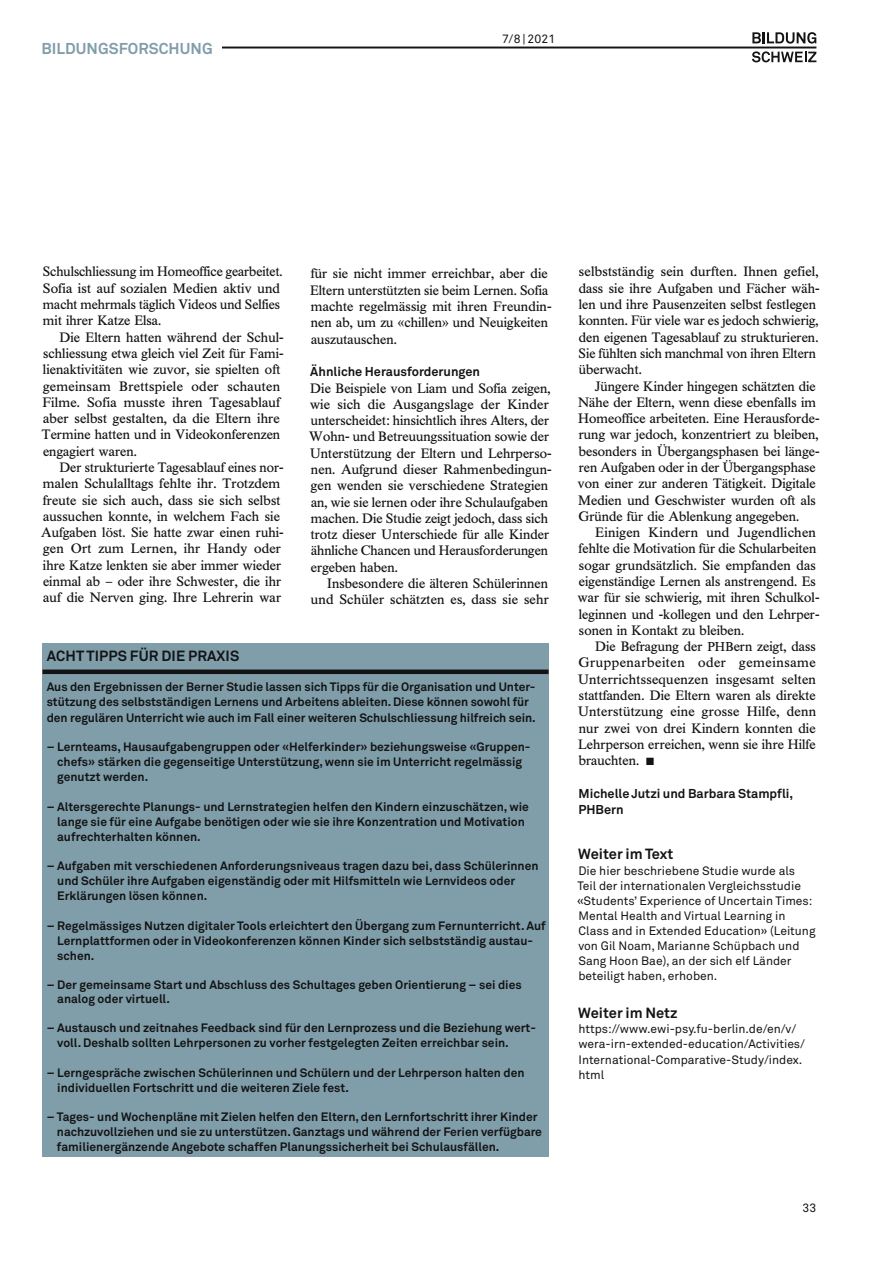
<style>
.page{position:relative;width:893px;height:1263px;background:#fff}
.page>*{position:absolute;margin:0;border:0;box-sizing:border-box;transform-origin:0 0}
.t1{font:700 15.6px "Akkurat Pro";letter-spacing:.005em;color:#809daa}
.t2{font:700 14.7px "Akkurat Pro";color:#131413}
.t3{font:13.5px/16.4px "Times BQ";letter-spacing:.005em;color:#131413}
.t4{font:700 12.75px/16.4px "Akkurat Pro";color:#131413}
.t5{font:700 12.15px/15.1px "Akkurat Pro";color:#131413}
.t6{font:12.15px/15.1px "Akkurat Pro";color:#131413}
.s1{font-size:12.75px}
</style>
<div class="page">
<hr style="left:43px;top:47px;width:773px;height:1px;background:#131413">
<svg style="left:752px;top:51px;width:64px;height:11px"></svg>
<svg style="left:752px;top:32px;width:64px;height:12px"></svg>
<div style="left:33px;top:33px;width:188px;height:29px;background:#fff"></div>
<div style="left:43px;top:643px;width:506px;height:514px;background:#809daa"></div>
<div style="left:43px;top:669px;width:506px;height:5px;background:#131413"></div>
<p class="t1" style="left:41px;top:39px;width:173px">BILDUNGSFORSCHUNG</p>
<p class="t6" style="left:502px;top:31px;width:55px">7/8 | 2021</p>
<p class="t3" style="left:43px;top:264px;width:241px">Schulschliessung im Homeoffice gearbeitet.<br>Sofia ist auf sozialen Medien aktiv und macht mehrmals täglich Videos und Selfies mit ihrer Katze Elsa.</p>
<p class="t3" style="left:42px;top:329px;width:243px;text-indent:17px">Die Eltern hatten während der Schul&shy;schliessung etwa gleich viel Zeit für Fami&shy;lienaktivitäten wie zuvor, sie spielten oft gemeinsam Brettspiele oder schauten Filme. Sofia musste ihren Tagesablauf aber selbst gestalten, da die Eltern ihre Termine hatten und in Videokonferenzen engagiert waren.</p>
<p class="t3" style="left:41px;top:459px;width:244px;text-indent:18px">Der strukturierte Tagesablauf eines nor&shy;malen Schulalltags fehlte ihr. Trotzdem freute sie sich auch, dass sie sich selbst aussuchen konnte, in welchem Fach sie Aufgaben löst. Sie hatte zwar einen ruhi&shy;gen Ort zum Lernen, ihr Handy oder ihre Katze lenkten sie aber immer wieder einmal ab – oder ihre Schwester, die ihr auf die Nerven ging. Ihre Lehrerin war</p>
<p class="t3" style="left:310px;top:266px;width:243px">für sie nicht immer erreichbar, aber die Eltern unterstützten sie beim Lernen. Sofia machte regelmässig mit ihren Freundin&shy;nen ab, um zu «chillen» und Neuigkeiten auszutauschen.</p>
<p class="t4" style="left:310px;top:363px;width:171px">Ähnliche Herausforderungen</p>
<p class="t3" style="left:309px;top:380px;width:244px">Die Beispiele von Liam und Sofia zeigen, wie sich die Ausgangslage der Kinder unterscheidet: hinsichtlich ihres Alters, der Wohn- und Betreuungssituation sowie der Unterstützung der Eltern und Lehrperso&shy;nen. Aufgrund dieser Rahmenbedingun&shy;gen wenden sie verschiedene Strategien an, wie sie lernen oder ihre Schulaufgaben machen. Die Studie zeigt jedoch, dass sich trotz dieser Unterschiede für alle Kinder ähnliche Chancen und Herausforderungen ergeben haben.</p>
<p class="t3" style="left:311px;top:575px;width:240px;text-align:right">Insbesondere die älteren Schülerinnen und Schüler schätzten es, dass sie sehr</p>
<p class="t2" style="left:47px;top:647px;width:194px">ACHT TIPPS FÜR DIE PRAXIS</p>
<p class="t5" style="left:47px;top:679px;width:490px">Aus den Ergebnissen der Berner Studie lassen sich Tipps für die Organisation und Unter&shy;stützung des selbstständigen Lernens und Arbeitens ableiten. Diese können sowohl für den regulären Unterricht wie auch im Fall einer weiteren Schulschliessung hilfreich sein.</p>
<p class="t5" style="left:57px;top:739px;width:475px;text-indent:-10px">– Lernteams, Hausaufgabengruppen oder «Helferkinder» beziehungsweise «Gruppen&shy;chefs» stärken die gegenseitige Unterstützung, wenn sie im Unterricht regelmässig genutzt werden.</p>
<p class="t5" style="left:57px;top:798px;width:473px;text-indent:-10px">– Altersgerechte Planungs- und Lernstrategien helfen den Kindern einzuschätzen, wie lange sie für eine Aufgabe benötigen oder wie sie ihre Konzentration und Motivation aufrechterhalten können.</p>
<p class="t5" style="left:57px;top:858px;width:483px;text-indent:-10px">– Aufgaben mit verschiedenen Anforderungsniveaus tragen dazu bei, dass Schülerinnen und Schüler ihre Aufgaben eigenständig oder mit Hilfsmitteln wie Lernvideos oder<br>Erklärungen lösen können.</p>
<p class="t5" style="left:57px;top:918px;width:490px;text-indent:-10px">– Regelmässiges Nutzen digitaler Tools erleichtert den Übergang zum Fernunterricht. Auf<br>Lernplattformen oder in Videokonferenzen können Kinder sich selbstständig austau&shy;schen.</p>
<p class="t5" style="left:57px;top:977px;width:466px;line-height:14.2px;text-indent:-10px">– Der gemeinsame Start und Abschluss des Schultages geben Orientierung – sei dies analog oder virtuell.</p>
<p class="t5" style="left:57px;top:1020px;width:480px;text-indent:-10px">– Austausch und zeitnahes Feedback sind für den Lernprozess und die Beziehung wert&shy;voll. Deshalb sollten Lehrpersonen zu vorher festgelegten Zeiten erreichbar sein.</p>
<p class="t5" style="left:57px;top:1065px;width:469px;text-indent:-10px">– Lerngespräche zwischen Schülerinnen und Schülern und der Lehrperson halten den individuellen Fortschritt und die weiteren Ziele fest.</p>
<p class="t5" style="left:57px;top:1109px;width:487px;text-indent:-10px">– Tages- und Wochenpläne mit Zielen helfen den Eltern, den Lernfortschritt ihrer Kinder nachzuvollziehen und sie zu unterstützen. Ganztags und während der Ferien verfügbare familienergänzende Angebote schaffen Planungssicherheit bei Schulausfällen.</p>
<p class="t3" style="left:579px;top:264px;width:243px">selbstständig sein durften. Ihnen gefiel, dass sie ihre Aufgaben und Fächer wäh&shy;len und ihre Pausenzeiten selbst festlegen konnten. Für viele war es jedoch schwierig, den eigenen Tagesablauf zu strukturieren.<br>Sie fühlten sich manchmal von ihren Eltern überwacht.</p>
<p class="t3" style="left:578px;top:378px;width:243px;text-indent:17px">Jüngere Kinder hingegen schätzten die Nähe der Eltern, wenn diese ebenfalls im Homeoffice arbeiteten. Eine Herausforde&shy;rung war jedoch, konzentriert zu bleiben, besonders in Übergangsphasen bei länge&shy;ren Aufgaben oder in der Übergangsphase von einer zur anderen Tätigkeit. Digitale Medien und Geschwister wurden oft als Gründe für die Ablenkung angegeben.</p>
<p class="t3" style="left:578px;top:524px;width:243px;text-indent:17px">Einigen Kindern und Jugendlichen fehlte die Motivation für die Schularbeiten sogar grundsätzlich. Sie empfanden das eigenständige Lernen als anstrengend. Es war für sie schwierig, mit ihren Schulkol&shy;leginnen und -kollegen und den Lehrper&shy;sonen in Kontakt zu bleiben.</p>
<p class="t3" style="left:578px;top:638px;width:240px;text-align:justify;text-indent:17px">Die Befragung der <span class="s1">PHB</span>ern zeigt, dass Gruppenarbeiten oder gemeinsame Unterrichtssequenzen insgesamt selten stattfanden. Die Eltern waren als direkte Unterstützung eine grosse Hilfe, denn nur zwei von drei Kindern konnten die Lehrperson erreichen, wenn sie ihre Hilfe brauchten. ■</p>
<p class="t4" style="left:578px;top:785px;width:216px">Michelle Jutzi und Barbara Stampfli,<br>PHBern</p>
<p class="t2" style="left:578px;top:845px;width:97px">Weiter im Text</p>
<p class="t6" style="left:577px;top:863px;width:240px">Die hier beschriebene Studie wurde als Teil der internationalen Vergleichsstudie «Students’ Experience of Uncertain Times:<br>Mental Health and Virtual Learning in Class and in Extended Education» (Leitung von Gil Noam, Marianne Schüpbach und Sang Hoon Bae), an der sich elf Länder beteiligt haben, erhoben.</p>
<p class="t2" style="left:578px;top:1004px;width:101px">Weiter im Netz</p>
<p class="t6" style="left:578px;top:1021px;width:228px">https://www.ewi-psy.fu-berlin.de/en/v/ wera-irn-extended-education/Activities/ International-Comparative-Study/index. html</p>
<p class="t6" style="left:802px;top:1200px;width:15px">33</p>
</div>
